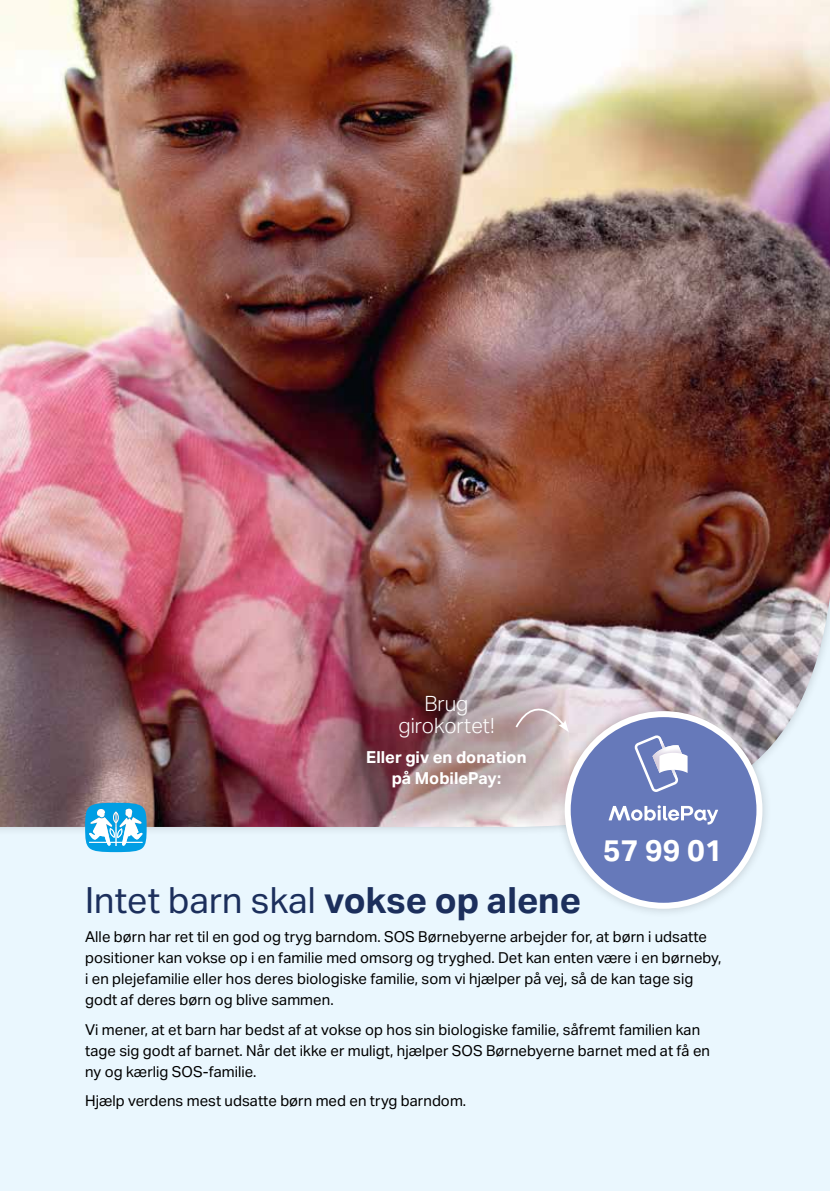
<style>
.page{position:relative;width:830px;height:1191px;background:#fff}
.page>*{position:absolute;margin:0;border:0;box-sizing:border-box;transform-origin:0 0}
.t1{font:36px "Aktiv Grotesk";color:#1c2f5c}
.t2{font:700 30px "Aktiv Grotesk";color:#fff}
.t3{font:300 21px/22.2px "Aktiv Grotesk";color:#fff;text-align:center}
.t4{font:700 16.5px/21px "Aktiv Grotesk";color:#fff;text-align:center}
.t5{font:15px/21px "Aktiv Grotesk";color:#000}
.s1{font-weight:700}
</style>
<div class="page">
<div style="left:0;top:88px;width:829px;height:1103px;background:#eaf7fe"></div>
<img style="left:0;top:0;width:829px;height:827px">
<img style="left:306px;top:662px;width:262px;height:165px">
<svg style="left:85px;top:802px;width:61px;height:50px"></svg>
<div style="left:555px;top:701px;width:216px;height:217px;background:#000;opacity:.18"></div>
<div style="left:567px;top:714px;width:192px;height:191px;background:#6679ba;border-radius:50%"></div>
<div style="left:564px;top:711px;width:198px;height:197px;border:6px solid #fff;border-radius:50%"></div>
<svg style="left:634px;top:735px;width:53px;height:57px"></svg>
<svg style="left:608px;top:805px;width:109px;height:19px"></svg>
<svg style="left:513px;top:689px;width:55px;height:43px"></svg>
<h3 class="t3" style="left:398px;top:694px;width:97px">Brug girokortet!</h3>
<p class="t4" style="left:366px;top:747px;width:162px">Eller giv en donation på MobilePay:</p>
<h2 class="t2" style="left:602px;top:836px;width:121px">57 99 01</h2>
<h1 class="t1" style="left:85px;top:884px;width:497px">Intet barn skal <span class="s1">vokse op alene</span></h1>
<p class="t5" style="left:85px;top:927px;width:637px">Alle børn har ret til en god og tryg barndom. SOS Børnebyerne arbejder for, at børn i udsatte positioner kan vokse op i en familie med omsorg og tryghed. Det kan enten være i en børneby, i en plejefamilie eller hos deres biologiske familie, som vi hjælper på vej, så de kan tage sig godt af deres børn og blive sammen.</p>
<p class="t5" style="left:85px;top:1020px;width:626px">Vi mener, at et barn har bedst af at vokse op hos sin biologiske familie, såfremt familien kan tage sig godt af barnet. Når det ikke er muligt, hjælper SOS Børnebyerne barnet med at få en ny og kærlig SOS-familie.</p>
<p class="t5" style="left:85px;top:1091px;width:382px">Hjælp verdens mest udsatte børn med en tryg barndom.</p>
</div>
